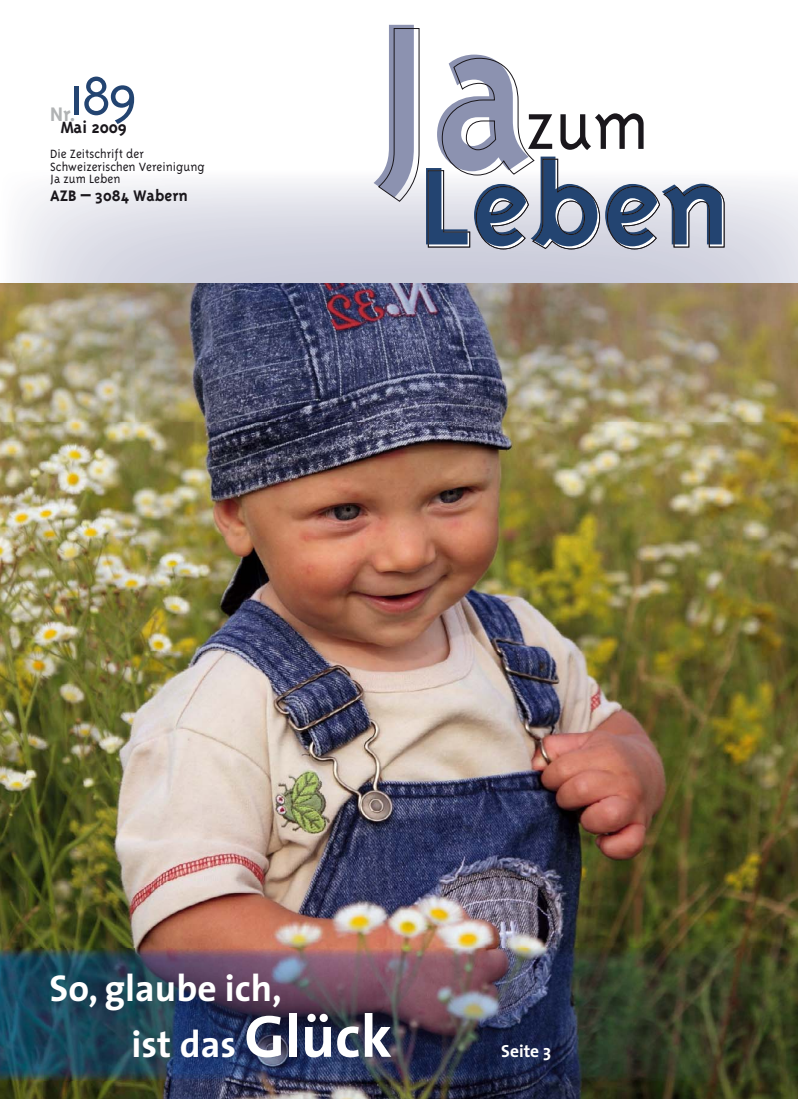
<style>
.page{position:relative;width:798px;height:1099px;background:#fff}
.page>*{position:absolute;margin:0;border:0;box-sizing:border-box;transform-origin:0 0}
.t1{font:300 62.5px "Triplex";color:#234471}
.t2{font:700 37.5px/55.6px "The Sans";color:#fff}
.t3{font:700 22.5px "Triplex";color:#b1b3b4}
.t4{font:700 18.75px "Triplex";letter-spacing:-.005em;color:#1a171c}
.t5{font:700 17.5px "Triplex";color:#1a171c}
.t6{font:700 17.5px "The Sans";color:#fff}
.t7{font:300 13.75px/12.5px "Triplex";color:#1a171c}
.s1{font-size:60px}
</style>
<div class="page">
<img style="left:0;top:182px;width:797px;height:916px">
<svg style="left:373px;top:25px;width:46px;height:177px"></svg>
<svg style="left:426px;top:55px;width:298px;height:194px"></svg>
<img style="left:0;top:948px;width:797px;height:132px">
<h1 class="t1" style="left:69px;top:71px;width:69px">189</h1>
<h3 class="t4" style="left:61px;top:120px;width:67px">Mai 2009</h3>
<p class="t7" style="left:50px;top:149px;width:156px">Die Zeitschrift der<br>Schweizerischen Vereinigung<br>Ja zum Leben</p>
<p class="t5" style="left:50px;top:189px;width:139px">AZB – 3084 Wabern</p>
<h3 class="t3" style="left:50px;top:105px;width:27px">Nr.</h3>
<h2 class="t2" style="left:131px;top:964px;width:262px;text-indent:-82px">So, glaube ich,<br>ist das <span class="s1">Glück</span></h2>
<p class="t6" style="left:501px;top:1044px;width:51px">Seite 3</p>
</div>
